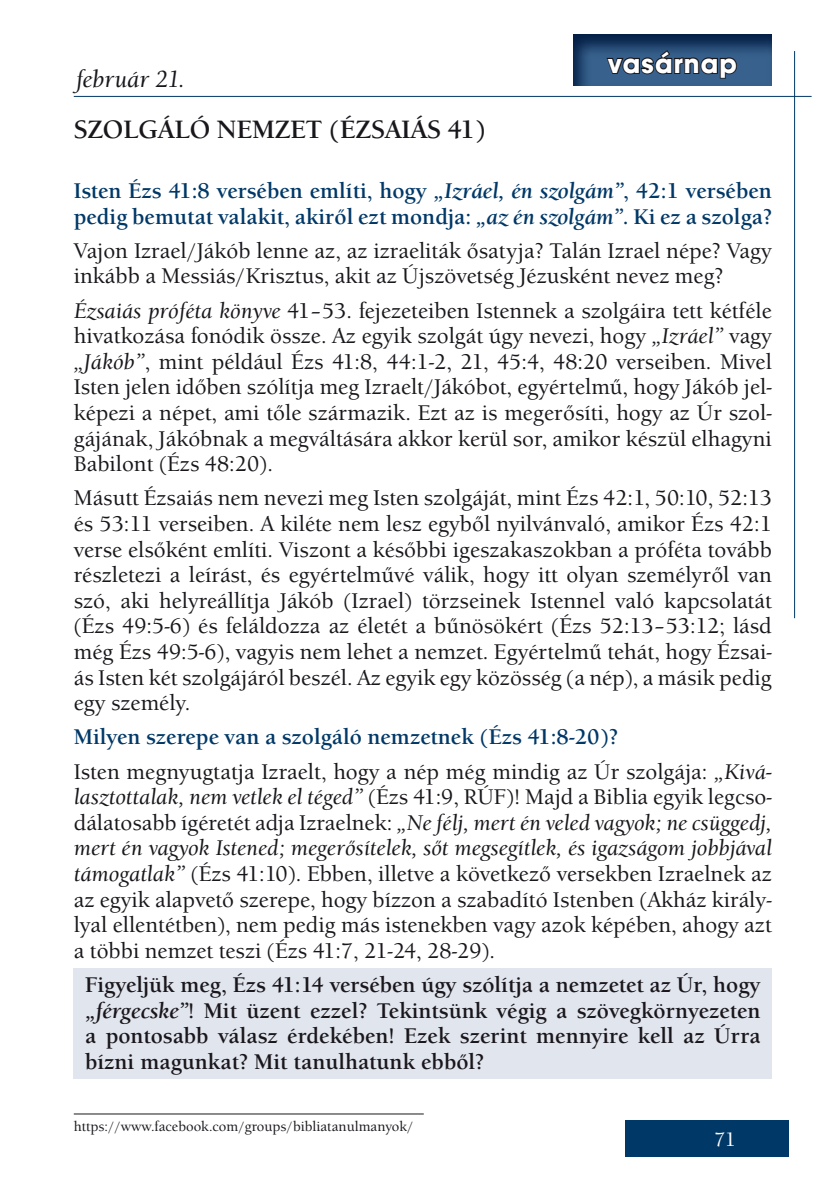
<style>
.page{position:relative;width:840px;height:1191px;background:#fff}
.page>*{position:absolute;margin:0;border:0;box-sizing:border-box;transform-origin:0 0}
.t1{font:700 28px "Avant Gar Got Itc TEE";letter-spacing:.04em;color:#fff}
.t2{font:700 26px "Berkeley Old Sty Itc TEE";color:#1a171c}
.t3{font:italic 500 24px "Berkeley Old Sty Itc TEE";color:#1a171c}
.t4{font:500 22px/25.6px "Berkeley Old Sty Itc TEE";color:#1a171c;text-align:justify}
.t5{font:700 22px/25.6px "Berkeley Old Sty Itc TEE";color:#1a171c;text-align:justify}
.t6{font:700 22px/25.6px "Berkeley Old Sty Itc TEE";color:#003867}
.t7{font:500 20px "Berkeley Old Sty Itc TEE";color:#fff}
.t8{font:500 14px "Berkeley Old Sty Itc TEE";color:#1a171c}
.s1{font-style:italic}
.s2{font-weight:700;color:#003867}
</style>
<div class="page">
<div style="left:624px;top:1120px;width:164px;height:37px;background:#003867"></div>
<hr style="left:74px;top:96px;width:737px;height:1px;background:#003867">
<hr style="left:793px;top:51px;width:1px;height:567px;background:#003867">
<div style="left:74px;top:968px;width:697px;height:110px;background:#e1e5ee"></div>
<svg style="left:573px;top:34px;width:199px;height:52px;background:#224670"></svg>
<svg style="left:604px;top:49px;width:134px;height:31px;background:#2d4969"></svg>
<hr style="left:74px;top:1113px;width:349px;height:1px;background:#1a171c">
<p class="t3" style="left:76px;top:65px;width:111px">február 21.</p>
<p class="t1" style="left:608px;top:46px;width:130px">vasárnap</p>
<p class="t2" style="left:74px;top:115px;width:297px">SZOLGÁLÓ NEMZET (Ézsaiás</p>
<p class="t2" style="left:447px;top:115px;width:40px">41)</p>
<p class="t6" style="left:74px;top:178px;width:699px">Isten Ézs 41:8 versében említi, hogy <span class="s1">„Izráel, én szolgám”</span>, 42:1 versében pedig bemutat valakit, akiről ezt mondja: <span class="s1">„az én szolgám”</span>. Ki ez a szolga?</p>
<p class="t4" style="left:74px;top:238px;width:699px">Vajon Izrael/Jákób lenne az, az izraeliták ősatyja? Talán Izrael népe? Vagy inkább a Messiás/Krisztus, akit az Újszövetség Jézusként nevez meg?</p>
<p class="t4" style="left:74px;top:297px;width:699px"><span class="s1">Ézsaiás próféta könyve</span> 41–53. fejezeteiben Istennek a szolgáira tett kétféle hivatkozása fonódik össze. Az egyik szolgát úgy nevezi, hogy <span class="s1">„Izráel”</span> vagy <span class="s1">„Jákób”</span>, mint például Ézs 41:8, 44:1-2, 21, 45:4, 48:20 verseiben. Mivel Isten jelen időben szólítja meg Izraelt/Jákóbot, egyértelmű, hogy Jákób jel&shy;képezi a népet, ami tőle származik. Ezt az is megerősíti, hogy az Úr szol&shy;gájának, Jákóbnak a megváltására akkor kerül sor, amikor készül elhagyni Babilont (Ézs 48:20).</p>
<p class="t4" style="left:74px;top:485px;width:699px">Másutt Ézsaiás nem nevezi meg Isten szolgáját, mint Ézs 42:1, 50:10, 52:13 és 53:11 verseiben. A kiléte nem lesz egyből nyilvánvaló, amikor Ézs 42:1 verse elsőként említi. Viszont a későbbi igeszakaszokban a próféta tovább részletezi a leírást, és egyértelművé válik, hogy itt olyan személyről van szó, aki helyreállítja Jákób (Izrael) törzseinek Istennel való kapcsolatát (Ézs 49:5-6) és feláldozza az életét a bűnösökért (Ézs 52:13–53:12; lásd még Ézs 49:5-6), vagyis nem lehet a nemzet. Egyértelmű tehát, hogy Ézsai&shy;ás Isten két szolgájáról beszél. Az egyik egy közösség (a nép), a másik pedig egy személy.</p>
<p class="t4" style="left:74px;top:720px;width:699px;line-height:34px"><span class="s2">Milyen szerepe van a szolgáló nemzetnek (Ézs 41:8-20)?<br></span>Isten megnyugtatja Izraelt, hogy a nép még mindig az Úr szolgája: <span class="s1">„Kivá-</span></p>
<p class="t4" style="left:74px;top:784px;width:699px"><span class="s1">lasztottalak, nem vetlek el téged”</span> (Ézs 41:9, RÚF)! Majd a Biblia egyik legcso&shy;dálatosabb ígéretét adja Izraelnek: <span class="s1">„Ne félj, mert én veled vagyok; ne csüggedj, mert én vagyok Istened; megerősítelek, sőt megsegítlek, és igazságom jobbjával támogatlak”</span> (Ézs 41:10). Ebben, illetve a következő versekben Izraelnek az az egyik alapvető szerepe, hogy bízzon a szabadító Istenben (Akház királ - lyal ellentétben), nem pedig más istenekben vagy azok képében, ahogy azt a többi nemzet teszi (Ézs 41:7, 21-24, 28-29).</p>
<p class="t5" style="left:85px;top:972px;width:676px">Figyeljük meg, Ézs 41:14 versében úgy szólítja a nemzetet az Úr, hogy <span class="s1">„férgecske”</span>! Mit üzent ezzel? Tekintsünk végig a szövegkörnyezeten a pontosabb válasz érdekében! Ezek szerint mennyire kell az Úrra bízni magunkat? Mit tanulhatunk ebből?</p>
<p class="t8" style="left:74px;top:1118px;width:341px">https://www.facebook.com/groups/bibliatanulmanyok/</p>
<p class="t7" style="left:714px;top:1128px;width:23px">71</p>
</div>
